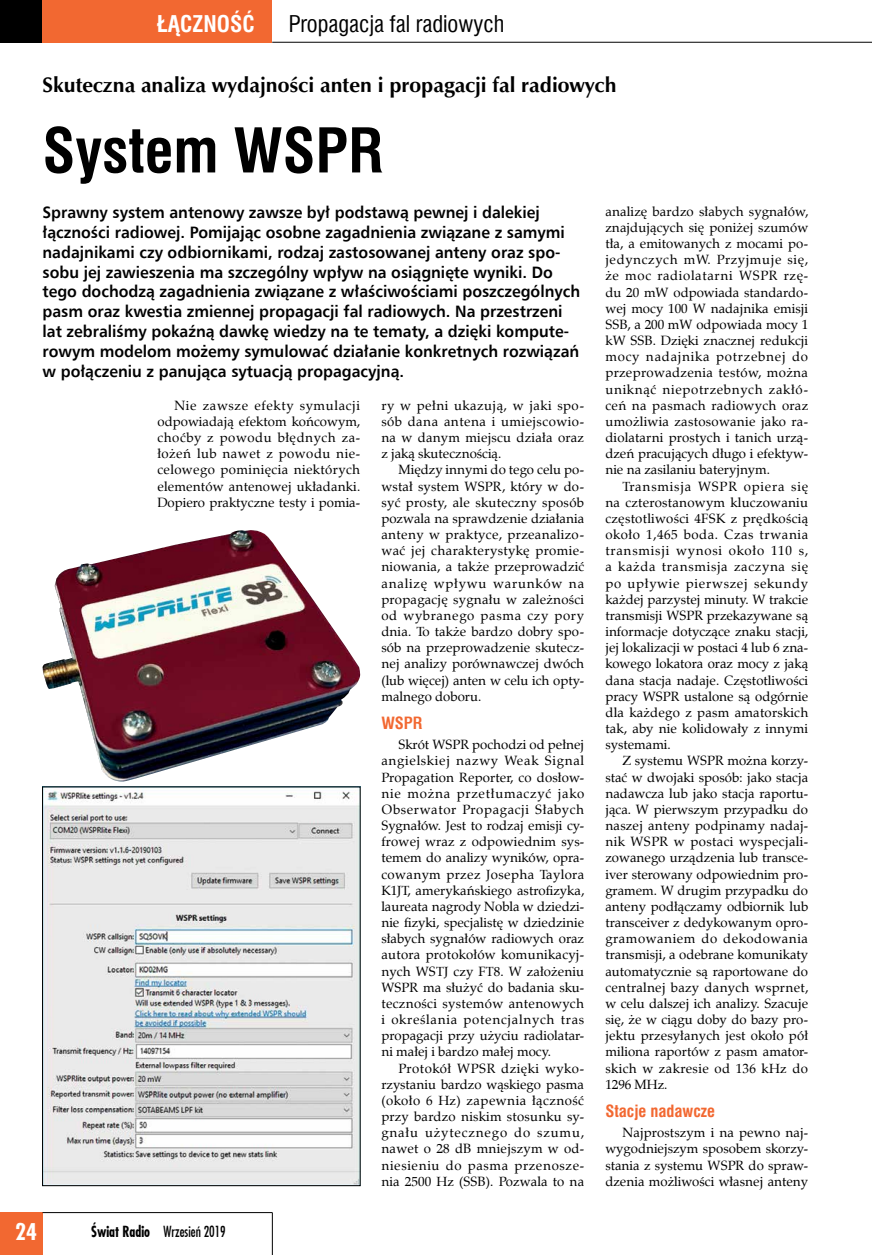
<style>
.page{position:relative;width:872px;height:1255px;background:#fff}
.page>*{position:absolute;margin:0;border:0;box-sizing:border-box;transform-origin:0 0}
.t1{font:700 60px "Swis 721 Cn EU";color:#000}
.t2{font:22.5px "Swis 721 Cn EU";color:#000}
.t3{font:700 22.5px "Swis 721 Cn EU";color:#fff}
.t4{font:700 22.5px "Fujiyama";color:#fff}
.t5{font:700 21px "Zapf Humnst EU";color:#000}
.t6{font:700 16.5px/19.8px "Humnst 777 EU";color:#000;scale:.95 1}
.t7{font:700 16.5px "Swis 721 Cn EU";color:#f26831}
.t8{font:15px "Fujiyama";color:#000;scale:.9 1}
.t9{font:13.2px/16.2px "Zapf Calligr EU";color:#000;text-align:justify}
.s1{font-weight:700}
</style>
<div class="page">
<div style="left:0;top:0;width:43px;height:43px;background:#000"></div>
<div style="left:0;top:1212px;width:43px;height:42px;background:#f26831"></div>
<div style="left:43px;top:0;width:229px;height:43px;background:#f26831"></div>
<hr style="left:272px;top:42px;width:600px;height:1px;background:#000">
<hr style="left:43px;top:1212px;width:229px;height:1px;background:#000">
<hr style="left:272px;top:1212px;width:1px;height:42px;background:#000">
<img style="left:43px;top:530px;width:317px;height:251px">
<img style="left:44px;top:789px;width:314px;height:394px">
<h2 class="t3" style="left:157px;top:10px;width:99px">ŁĄCZNOŚĆ</h2>
<h2 class="t2" style="left:289px;top:9px;width:217px">Propagacja fal radiowych</h2>
<h3 class="t5" style="left:43px;top:72px;width:575px">Skuteczna analiza wydajności anten i propagacji fal radiowych</h3>
<h1 class="t1" style="left:43px;top:115px;width:342px">System WSPR</h1>
<p class="t6" style="left:43px;top:202px;width:567px">Sprawny system antenowy zawsze był podstawą pewnej i dalekiej łączności radiowej. Pomijając osobne zagadnienia związane z samymi nadajnikami czy odbiornikami, rodzaj zastosowanej anteny oraz spo&shy;sobu jej zawieszenia ma szczególny wpływ na osiągnięte wyniki. Do tego dochodzą zagadnienia związane z właściwościami poszczególnych pasm oraz kwestia zmiennej propagacji fal radiowych. Na przestrzeni lat zebraliśmy pokaźną dawkę wiedzy na te tematy, a dzięki kompute&shy;rowym modelom możemy symulować działanie konkretnych rozwiązań w połączeniu z panująca sytuacją propagacyjną.</p>
<p class="t9" style="left:605px;top:203px;width:204px">analizę bardzo słabych sygnałów, znajdujących się poniżej szumów tła, a emitowanych z mocami po&shy;jedynczych mW. Przyjmuje się, że moc radiolatarni WSPR rzę&shy;du 20 mW odpowiada standardo&shy;wej mocy 100 W nadajnika emisji SSB, a 200 mW odpowiada mocy 1 kW SSB. Dzięki znacznej redukcji mocy nadajnika potrzebnej do przeprowadzenia testów, można uniknąć niepotrzebnych zakłó&shy;ceń na pasmach radiowych oraz umożliwia zastosowanie jako ra&shy;diolatarni prostych i tanich urzą&shy;dzeń pracujących długo i efektyw&shy;nie na zasilaniu bateryjnym.</p>
<p class="t9" style="left:605px;top:478px;width:204px;text-indent:17px">Transmisja WSPR opiera się na czterostanowym kluczowaniu częstotliwości 4FSK z prędkością około 1,465 boda. Czas trwania transmisji wynosi około 110 s, a każda transmisja zaczyna się po upływie pierwszej sekundy każdej parzystej minuty. W trakcie transmisji WSPR przekazywane są informacje dotyczące znaku stacji, jej lokalizacji w postaci 4 lub 6 zna&shy;kowego lokatora oraz mocy z jaką dana stacja nadaje. Częstotliwości pracy WSPR ustalone są odgórnie dla każdego z pasm amatorskich tak, aby nie kolidowały z innymi systemami.</p>
<p class="t9" style="left:605px;top:753px;width:204px;text-indent:17px">Z systemu WSPR można korzy&shy;stać w dwojaki sposób: jako stacja nadawcza lub jako stacja raportu&shy;jąca. W pierwszym przypadku do naszej anteny podpinamy nadaj&shy;nik WSPR w postaci wyspecjali&shy;zowanego urządzenia lub transce&shy;iver sterowany odpowiednim pro&shy;gramem. W drugim przypadku do anteny podłączamy odbiornik lub transceiver z dedykowanym opro&shy;gramowaniem do dekodowania transmisji, a odebrane komunikaty automatycznie są raportowane do centralnej bazy danych wsprnet, w celu dalszej ich analizy. Szacuje się, że w ciągu doby do bazy pro&shy;jektu przesyłanych jest około pół miliona raportów z pasm amator&shy;skich w zakresie od 136 kHz do 1296 MHz.</p>
<p class="t7" style="left:605px;top:1100px;width:111px">Stacje nadawcze</p>
<p class="t9" style="left:605px;top:1124px;width:204px;text-indent:17px">Najprostszym i na pewno naj&shy;wygodniejszym sposobem skorzy&shy;stania z systemu WSPR do spraw&shy;dzenia możliwości własnej anteny</p>
<p class="t9" style="left:157px;top:397px;width:204px;text-indent:17px">Nie zawsze efekty symulacji odpowiadają efektom końcowym, choćby z powodu błędnych za&shy;łożeń lub nawet z powodu nie&shy;celowego pominięcia niektórych elementów antenowej układanki.<br>Dopiero praktyczne testy i pomia-</p>
<p class="t9" style="left:381px;top:397px;width:204px">ry w pełni ukazują, w jaki spo&shy;sób dana antena i umiejscowio&shy;na w danym miejscu działa oraz z jaką skutecznością.</p>
<p class="t9" style="left:381px;top:462px;width:204px;text-indent:17px">Między innymi do tego celu po&shy;wstał system WSPR, który w do&shy;syć prosty, ale skuteczny sposób pozwala na sprawdzenie działania anteny w praktyce, przeanalizo&shy;wać jej charakterystykę promie&shy;niowania, a także przeprowadzić analizę wpływu warunków na propagację sygnału w zależności od wybranego pasma czy pory dnia. To także bardzo dobry spo&shy;sób na przeprowadzenie skutecz&shy;nej analizy porównawczej dwóch (lub więcej) anten w celu ich opty&shy;malnego doboru.</p>
<p class="t7" style="left:381px;top:712px;width:43px">WSPR</p>
<p class="t9" style="left:381px;top:737px;width:204px;text-indent:17px">Skrót WSPR pochodzi od pełnej angielskiej nazwy Weak Signal Propagation Reporter, co dosłow&shy;nie można przetłumaczyć jako Obserwator Propagacji Słabych Sygnałów. Jest to rodzaj emisji cy&shy;frowej wraz z odpowiednim sys&shy;temem do analizy wyników, opra&shy;cowanym przez Josepha Taylora K1JT, amerykańskiego astrofizyka, laureata nagrody Nobla w dziedzi&shy;nie fizyki, specjalistę w dziedzinie słabych sygnałów radiowych oraz autora protokołów komunikacyj&shy;nych WSTJ czy FT8. W założeniu WSPR ma służyć do badania sku&shy;teczności systemów antenowych i określania potencjalnych tras propagacji przy użyciu radiolatar&shy;ni małej i bardzo małej mocy.</p>
<p class="t9" style="left:381px;top:1060px;width:204px;text-indent:17px">Protokół WPSR dzięki wyko&shy;rzystaniu bardzo wąskiego pasma (około 6 Hz) zapewnia łączność przy bardzo niskim stosunku sy&shy;gnału użytecznego do szumu, nawet o 28 dB mniejszym w od&shy;niesieniu do pasma przenosze&shy;nia 2500 Hz (SSB). Pozwala to na</p>
<h2 class="t4" style="left:15px;top:1216px;width:24px">24</h2>
<p class="t8" style="left:91px;top:1221px;width:151px"><span class="s1">Świat Radio</span> Wrzesień 2019</p>
</div>
